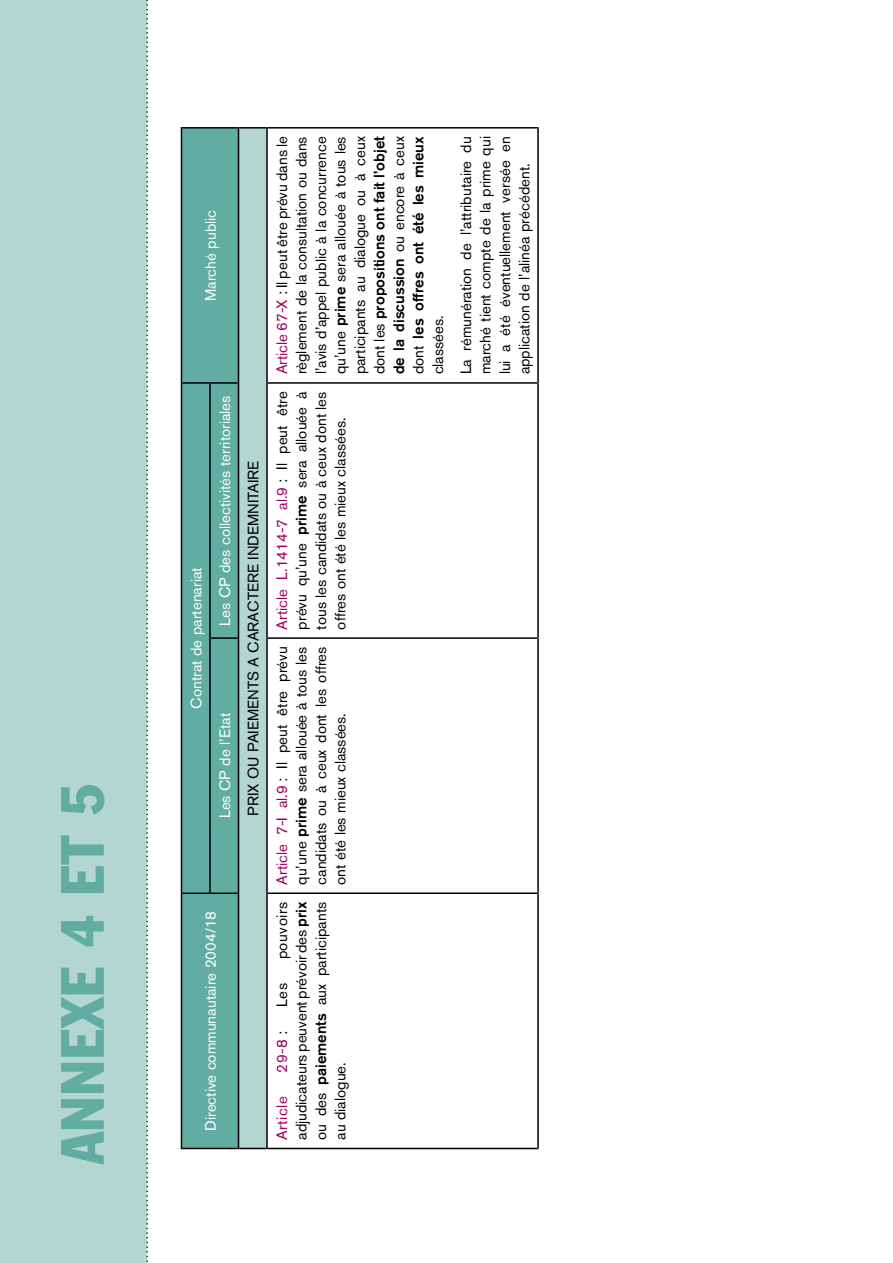
<style>
.page{position:relative;width:893px;height:1263px;background:#fff}
.page>*{position:absolute;margin:0;border:0;box-sizing:border-box;transform-origin:0 0}
.t1{font:condensed 60px "Franklin Gothic BT";color:#61ada2}
.t2{font:15px/19.5px "Akzidenz Grotesk BQ";color:#000;text-align:justify}
.t3{font:15px "Akzidenz Grotesk BQ";color:#fff}
.t4{font:15px "Akzidenz Grotesk BQ";letter-spacing:.035em;color:#9f005b}
.s1{color:#9f005b}
.s2{font-weight:500}
.s3{color:#000}
</style>
<div class="page">
<div style="left:0;top:0;width:147px;height:1263px;background:#b4d6d0"></div>
<svg style="left:146px;top:0;width:2px;height:1262px"></svg>
<div style="left:182px;top:129px;width:56px;height:1019px;background:#61ada2"></div>
<div style="left:238px;top:128px;width:29px;height:1020px;background:#b4d6d0"></div>
<hr style="left:181px;top:893px;width:1px;height:256px;background:#000">
<hr style="left:181px;top:638px;width:1px;height:255px;background:#000">
<hr style="left:182px;top:892px;width:27px;height:2px;background:#000">
<hr style="left:181px;top:383px;width:1px;height:255px;background:#000">
<hr style="left:181px;top:127px;width:1px;height:256px;background:#000">
<hr style="left:182px;top:382px;width:27px;height:2px;background:#000">
<hr style="left:182px;top:127px;width:28px;height:2px;background:#000">
<hr style="left:209px;top:638px;width:2px;height:256px;background:#000">
<hr style="left:211px;top:892px;width:27px;height:2px;background:#000">
<hr style="left:209px;top:382px;width:2px;height:256px;background:#000">
<hr style="left:211px;top:637px;width:27px;height:2px;background:#000">
<hr style="left:211px;top:382px;width:27px;height:2px;background:#000">
<hr style="left:210px;top:127px;width:28px;height:2px;background:#000">
<hr style="left:238px;top:893px;width:1px;height:256px;background:#000">
<svg style="left:182px;top:1148px;width:84px;height:1px"></svg>
<hr style="left:238px;top:638px;width:1px;height:255px;background:#000">
<hr style="left:238px;top:383px;width:1px;height:255px;background:#000">
<hr style="left:238px;top:127px;width:1px;height:256px;background:#000">
<hr style="left:239px;top:127px;width:27px;height:2px;background:#000">
<hr style="left:266px;top:893px;width:2px;height:256px;background:#000">
<hr style="left:268px;top:1148px;width:269px;height:1px;background:#000">
<hr style="left:266px;top:638px;width:2px;height:255px;background:#000">
<hr style="left:268px;top:892px;width:269px;height:2px;background:#000">
<hr style="left:266px;top:383px;width:2px;height:255px;background:#000">
<hr style="left:268px;top:637px;width:269px;height:2px;background:#000">
<hr style="left:266px;top:127px;width:2px;height:256px;background:#000">
<hr style="left:268px;top:382px;width:269px;height:2px;background:#000">
<hr style="left:268px;top:127px;width:269px;height:2px;background:#000">
<hr style="left:537px;top:893px;width:2px;height:256px;background:#000">
<hr style="left:537px;top:638px;width:2px;height:255px;background:#000">
<hr style="left:537px;top:383px;width:2px;height:255px;background:#000">
<hr style="left:537px;top:127px;width:2px;height:256px;background:#000">
<h1 class="t1" style="left:43px;top:1164px;width:382px;rotate:-90deg">Annexe 4 et 5</h1>
<p class="t3" style="left:202px;top:301px;width:93px;rotate:-90deg">Marché public</p>
<p class="t3" style="left:187px;top:709px;width:143px;rotate:-90deg">Contrat de partenariat</p>
<p class="t3" style="left:216px;top:625px;width:231px;rotate:-90deg">Les CP des collectivités territoriales</p>
<p class="t3" style="left:216px;top:818px;width:107px;rotate:-90deg">Les CP de l’Etat</p>
<p class="t2" style="left:243px;top:816px;width:357px;rotate:-90deg">PRIX OU PAIEMENTS A CARACTERE INDEMNITAIRE</p>
<p class="t3" style="left:202px;top:1131px;width:221px;rotate:-90deg">Directive communautaire 2004/18</p>
<p class="t2" style="left:272px;top:374px;width:240px;rotate:-90deg"><span class="s1">Article 67-X</span> : Il peut être prévu dans le règlement de la consultation ou dans l’avis d’appel public à la concurrence qu’une <span class="s2">prime</span> sera allouée à tous les participants au dialogue ou à ceux dont les <span class="s2">propositions ont fait l’objet de la discussion</span> ou encore à ceux dont <span class="s2">les offres ont été les mieux </span>classées.</p>
<p class="t2" style="left:456px;top:374px;width:240px;rotate:-90deg">La rémunération de l’attributaire du marché tient compte de la prime qui lui a été éventuellement versée en application de l’alinéa précédent.</p>
<p class="t2" style="left:272px;top:630px;width:240px;rotate:-90deg"><span class="s1">Article L.1414-7 al.9</span> : Il peut être prévu qu’une <span class="s2">prime</span> sera allouée à tous les candidats ou à ceux dont les offres ont été les mieux classées.</p>
<p class="t2" style="left:272px;top:885px;width:240px;rotate:-90deg"><span class="s1">Article 7-I al.9</span> : Il peut être prévu qu’une <span class="s2">prime</span> sera allouée à tous les candidats ou à ceux dont les offres ont été les mieux classées.</p>
<p class="t2" style="left:272px;top:1140px;width:240px;text-indent:181px;rotate:-90deg">pouvoirs adjudicateurs peuvent prévoir des <span class="s2">prix </span>ou des <span class="s2">paiements</span> aux participants au dialogue.</p>
<p class="t2" style="left:272px;top:1007px;width:25px;rotate:-90deg">Les</p>
<p class="t4" style="left:273px;top:1072px;width:44px;rotate:-90deg">29-8 <span class="s3">:</span></p>
<p class="t4" style="left:273px;top:1140px;width:45px;rotate:-90deg">Article</p>
</div>
